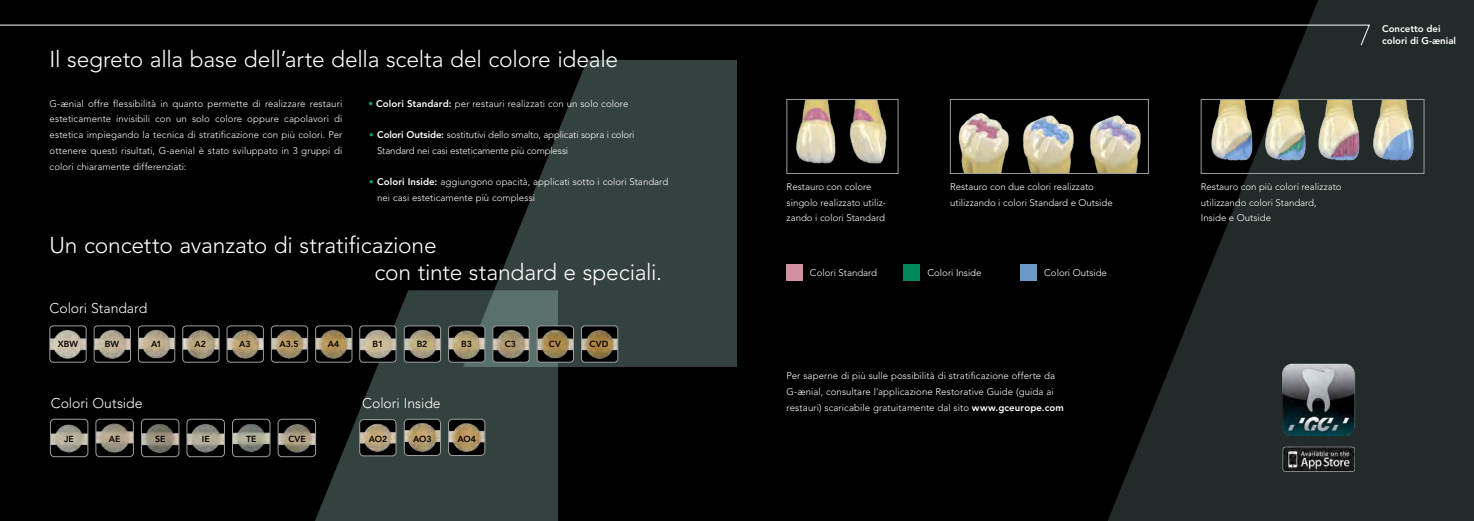
<style>
.page{position:relative;width:1474px;height:521px;background:#fff}
.page>*{position:absolute;margin:0;border:0;box-sizing:border-box;transform-origin:0 0}
.t1{font:300 22.75px/26.9px "Avenir";letter-spacing:-.01em;color:#fff}
.t2{font:300 14px "Avenir";letter-spacing:-.005em;color:#fff}
.t3{font:300 9.62px/15.8px "Avenir";color:#fff}
.t4{font:300 9.62px/15.8px "Avenir";letter-spacing:-.02em;color:#fff}
.t5{font:800 9.62px/11.5px "Avenir";color:#fff}
.t6{font:800 8.75px "Avenir";color:#000}
.s1{color:#00a76b}
.s2{font-weight:800}
.s3{font-family:"Optima LT Pro";font-weight:400;color:#00a76b}
</style>
<div class="page">
<div style="left:729px;top:0;width:744px;height:521px;background:#000"></div>
<div style="left:0;top:0;width:744px;height:521px;background:#000"></div>
<svg style="left:1108px;top:0;width:365px;height:521px;fill:#222b29"></svg>
<svg style="left:494px;top:60px;width:243px;height:307px;fill:#34423f"></svg>
<svg style="left:284px;top:290px;width:274px;height:231px;fill:#34423f"></svg>
<div style="left:786px;top:264px;width:16px;height:16px;background:#d18fa2"></div>
<div style="left:903px;top:264px;width:16px;height:16px;background:#00865b"></div>
<div style="left:1020px;top:264px;width:16px;height:16px;background:#6999c7"></div>
<img style="left:50px;top:326px;width:36px;height:36px">
<div style="left:50px;top:326px;width:36px;height:36px;border:1px solid #9d9fa2;border-radius:3px"></div>
<img style="left:360px;top:326px;width:36px;height:36px">
<div style="left:359px;top:326px;width:37px;height:36px;border:1px solid #9d9fa2;border-radius:3px"></div>
<img style="left:94px;top:326px;width:36px;height:36px">
<div style="left:94px;top:326px;width:37px;height:36px;border:1px solid #9d9fa2;border-radius:3px"></div>
<img style="left:404px;top:326px;width:36px;height:36px">
<div style="left:404px;top:326px;width:37px;height:36px;border:1px solid #9d9fa2;border-radius:3px"></div>
<img style="left:183px;top:326px;width:36px;height:36px">
<div style="left:182px;top:326px;width:37px;height:36px;border:1px solid #9d9fa2;border-radius:3px"></div>
<img style="left:493px;top:326px;width:36px;height:36px">
<div style="left:492px;top:326px;width:37px;height:36px;border:1px solid #9d9fa2;border-radius:3px"></div>
<img style="left:227px;top:326px;width:36px;height:36px">
<div style="left:227px;top:326px;width:36px;height:36px;border:1px solid #9d9fa2;border-radius:3px"></div>
<img style="left:581px;top:326px;width:37px;height:36px">
<div style="left:581px;top:326px;width:37px;height:36px;border:1px solid #9d9fa2;border-radius:3px"></div>
<img style="left:138px;top:326px;width:37px;height:36px">
<div style="left:138px;top:326px;width:37px;height:36px;border:1px solid #9d9fa2;border-radius:3px"></div>
<img style="left:448px;top:326px;width:37px;height:36px">
<div style="left:448px;top:326px;width:37px;height:36px;border:1px solid #9d9fa2;border-radius:3px"></div>
<img style="left:271px;top:326px;width:37px;height:36px">
<div style="left:271px;top:326px;width:37px;height:36px;border:1px solid #9d9fa2;border-radius:3px"></div>
<img style="left:537px;top:326px;width:36px;height:36px">
<div style="left:537px;top:326px;width:36px;height:36px;border:1px solid #9d9fa2;border-radius:3px"></div>
<img style="left:316px;top:326px;width:36px;height:36px">
<div style="left:315px;top:326px;width:37px;height:36px;border:1px solid #9d9fa2;border-radius:3px"></div>
<img style="left:50px;top:419px;width:38px;height:38px">
<div style="left:50px;top:419px;width:38px;height:38px;border:1px solid #9d9fa2;border-radius:4px"></div>
<img style="left:96px;top:419px;width:37px;height:38px">
<div style="left:96px;top:419px;width:38px;height:38px;border:1px solid #9d9fa2;border-radius:4px"></div>
<img style="left:141px;top:419px;width:38px;height:38px">
<div style="left:141px;top:419px;width:38px;height:38px;border:1px solid #9d9fa2;border-radius:4px"></div>
<img style="left:232px;top:419px;width:38px;height:38px">
<div style="left:232px;top:419px;width:38px;height:38px;border:1px solid #9d9fa2;border-radius:4px"></div>
<img style="left:187px;top:419px;width:37px;height:38px">
<div style="left:187px;top:419px;width:38px;height:38px;border:1px solid #9d9fa2;border-radius:4px"></div>
<img style="left:278px;top:419px;width:37px;height:38px">
<div style="left:278px;top:419px;width:38px;height:38px;border:1px solid #9d9fa2;border-radius:4px"></div>
<img style="left:360px;top:420px;width:36px;height:36px">
<div style="left:359px;top:419px;width:37px;height:37px;border:1px solid #9d9fa2;border-radius:4px"></div>
<img style="left:404px;top:419px;width:36px;height:36px">
<div style="left:404px;top:419px;width:37px;height:37px;border:1px solid #9d9fa2;border-radius:4px"></div>
<img style="left:448px;top:419px;width:37px;height:36px">
<div style="left:448px;top:419px;width:37px;height:37px;border:1px solid #9d9fa2;border-radius:4px"></div>
<svg style="left:0;top:24px;width:1370px;height:22px"></svg>
<img style="left:849px;top:101px;width:38px;height:63px">
<img style="left:796px;top:101px;width:40px;height:63px">
<div style="left:786px;top:99px;width:112px;height:75px;border:1px solid #9d9fa2"></div>
<img style="left:1090px;top:105px;width:61px;height:68px">
<img style="left:949px;top:105px;width:125px;height:68px">
<div style="left:950px;top:99px;width:198px;height:75px;border:1px solid #9d9fa2"></div>
<img style="left:1199px;top:99px;width:54px;height:68px">
<img style="left:1253px;top:101px;width:53px;height:66px">
<img style="left:1306px;top:101px;width:55px;height:66px">
<img style="left:1361px;top:99px;width:67px;height:68px">
<div style="left:1200px;top:99px;width:224px;height:75px;border:1px solid #9d9fa2"></div>
<img style="left:1282px;top:439px;width:72px;height:50px">
<img style="left:1281px;top:358px;width:74px;height:77px">
<h1 class="t1" style="left:50px;top:46px;width:570px">Il segreto alla base dell’arte della scelta del colore ideale</h1>
<p class="t3" style="left:50px;top:95px;width:294px;text-align:justify">G-ænial offre flessibilità in quanto permette di realizzare restauri esteticamente invisibili con un solo colore oppure capolavori di estetica impiegando la tecnica di stratificazione con più colori. Per ottenere questi risultati, G-aenial è stato sviluppato in 3 gruppi di colori chiaramente differenziati:</p>
<p class="t3" style="left:368px;top:95px;width:261px"><span class="s1">•</span> <span class="s2">Colori Standard:</span> per restauri realizzati con un solo colore</p>
<p class="t4" style="left:377px;top:127px;width:259px;text-indent:-9px"><span class="s3">•</span> <span class="s2">Colori Outside:</span> sostitutivi dello smalto, applicati sopra i colori<br>Standard nei casi esteticamente più complessi</p>
<p class="t3" style="left:377px;top:174px;width:292px;text-indent:-9px"><span class="s3">•</span> <span class="s2">Colori Inside:</span> aggiungono opacità, applicati sotto i colori Standard nei casi esteticamente più complessi</p>
<h1 class="t1" style="left:374px;top:232px;width:289px;text-indent:-325px">Un concetto avanzato di stratificazione<br>con tinte standard e speciali.</h1>
<h2 class="t2" style="left:50px;top:300px;width:99px">Colori Standard</h2>
<p class="t6" style="left:58px;top:339px;width:22px">XBW</p>
<p class="t6" style="left:105px;top:339px;width:16px">BW</p>
<p class="t6" style="left:151px;top:339px;width:12px">A1</p>
<p class="t6" style="left:194px;top:339px;width:13px">A2</p>
<p class="t6" style="left:239px;top:339px;width:13px">A3</p>
<p class="t6" style="left:279px;top:339px;width:21px">A3.5</p>
<p class="t6" style="left:328px;top:339px;width:13px">A4</p>
<p class="t6" style="left:372px;top:339px;width:12px">B1</p>
<p class="t6" style="left:416px;top:339px;width:12px">B2</p>
<p class="t6" style="left:461px;top:339px;width:12px">B3</p>
<p class="t6" style="left:505px;top:339px;width:13px">C3</p>
<p class="t6" style="left:549px;top:339px;width:14px">CV</p>
<p class="t6" style="left:589px;top:339px;width:20px">CVD</p>
<h2 class="t2" style="left:51px;top:395px;width:93px">Colori Outside</h2>
<p class="t6" style="left:64px;top:433px;width:11px">JE</p>
<p class="t6" style="left:109px;top:433px;width:13px">AE</p>
<p class="t6" style="left:155px;top:433px;width:12px">SE</p>
<p class="t6" style="left:202px;top:433px;width:9px">IE</p>
<p class="t6" style="left:246px;top:433px;width:12px">TE</p>
<p class="t6" style="left:288px;top:433px;width:19px">CVE</p>
<h2 class="t2" style="left:362px;top:395px;width:80px">Colori Inside</h2>
<p class="t6" style="left:369px;top:433px;width:20px">AO2</p>
<p class="t6" style="left:413px;top:433px;width:20px">AO3</p>
<p class="t6" style="left:457px;top:433px;width:20px">AO4</p>
<p class="t5" style="left:1382px;top:23px;width:75px">Concetto dei colori di G-ænial</p>
<p class="t3" style="left:786px;top:179px;width:101px">Restauro con colore singolo realizzato utiliz&shy;zando i colori Standard</p>
<p class="t3" style="left:950px;top:179px;width:164px">Restauro con due colori realizzato utilizzando i colori Standard e Outside</p>
<p class="t3" style="left:1200px;top:179px;width:142px">Restauro con più colori realizzato utilizzando colori Standard,<br>Inside e Outside</p>
<p class="t3" style="left:810px;top:265px;width:69px">Colori Standard</p>
<p class="t3" style="left:927px;top:265px;width:56px">Colori Inside</p>
<p class="t3" style="left:1044px;top:265px;width:64px">Colori Outside</p>
<p class="t3" style="left:786px;top:368px;width:279px">Per saperne di più sulle possibilità di stratificazione offerte da<br>G-ænial, consultare l’applicazione Restorative Guide (guida ai restauri) scaricabile gratuitamente dal sito <span class="s2">www.gceurope.com</span></p>
</div>
